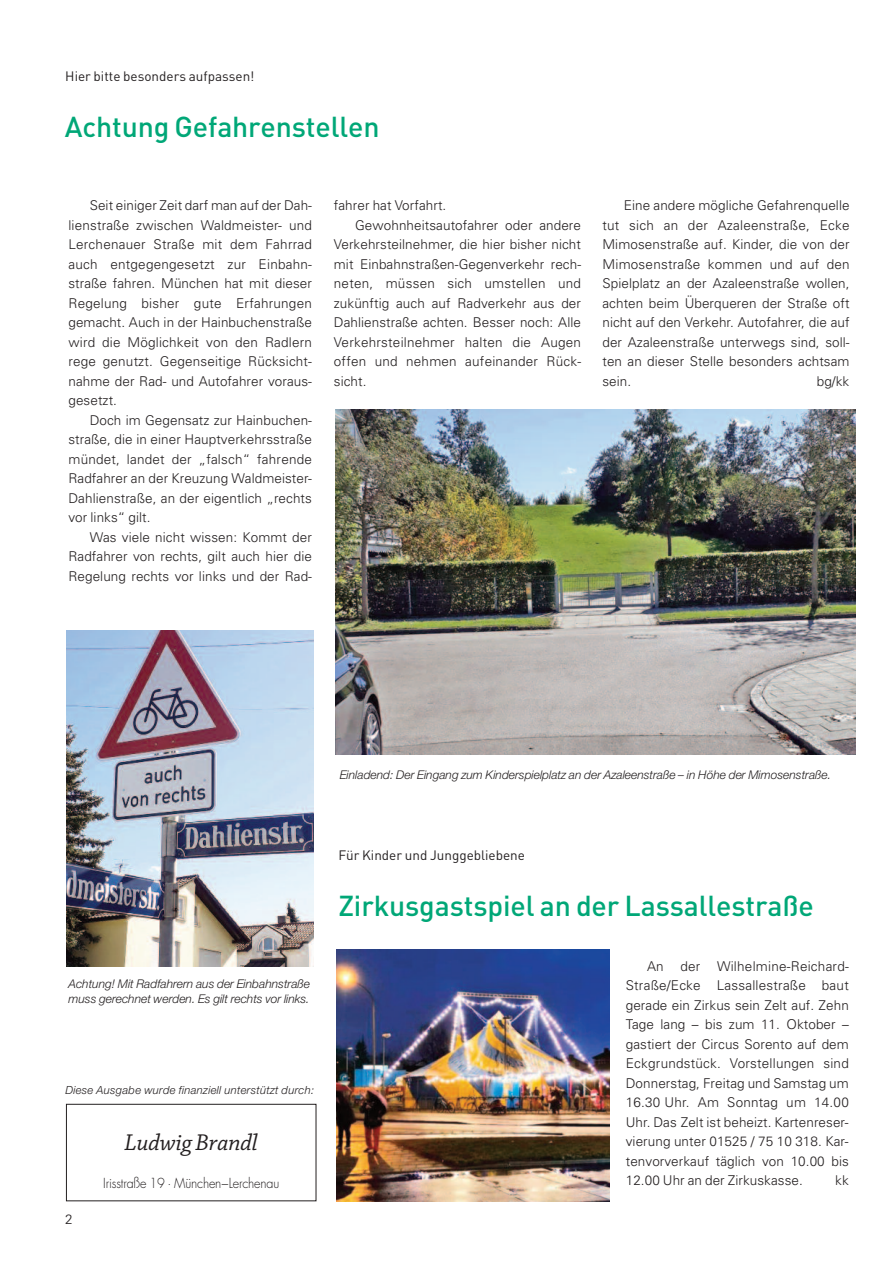
<style>
.page{position:relative;width:893px;height:1263px;background:#fff}
.page>*{position:absolute;margin:0;border:0;box-sizing:border-box;transform-origin:0 0}
.t1{font:500 28.5px "DIN Pro";letter-spacing:-.005em;color:#00a777}
.t2{font:italic 24px "Chaparral Pro";letter-spacing:-.005em;color:#231f20}
.t3{font:300 13.5px/19.5px "Univers";letter-spacing:.005em;color:#231f20;text-align:justify}
.t4{font:13.5px "DIN Pro";color:#231f20}
.t5{font:300 13.5px "Futura";letter-spacing:-.01em;color:#231f20;scale:.93 1}
.t6{font:italic 300 12px/15px "Helvetica Neue";color:#231f20}
.t7{font:italic 300 11.25px "Helvetica Neue";letter-spacing:.03em;color:#231f20}
</style>
<div class="page">
<div style="left:66px;top:1104px;width:250px;height:97px;border:1px solid #231f20"></div>
<img style="left:337px;top:950px;width:273px;height:251px">
<img style="left:67px;top:630px;width:246px;height:337px">
<img style="left:335px;top:410px;width:521px;height:344px">
<p class="t4" style="left:65px;top:72px;width:191px">Hier bitte besonders aufpassen!</p>
<h1 class="t1" style="left:65px;top:117px;width:316px">Achtung Gefahrenstellen</h1>
<p class="t3" style="left:68px;top:197px;width:245px;text-indent:21px">Seit einiger Zeit darf man auf der Dah&shy;lienstraße zwischen Waldmeister- und Lerchenauer Straße mit dem Fahrrad auch entgegengesetzt zur Einbahn&shy;straße fahren. München hat mit dieser Regelung bisher gute Erfahrungen gemacht. Auch in der Hainbuchenstraße wird die Möglichkeit von den Radlern rege genutzt. Gegenseitige Rücksicht&shy;nahme der Rad- und Autofahrer voraus&shy;gesetzt.</p>
<p class="t3" style="left:68px;top:411px;width:245px;text-indent:21px">Doch im Gegensatz zur Hainbuchen&shy;straße, die in einer Hauptverkehrsstraße mündet, landet der „falsch“ fahrende Radfahrer an der Kreuzung Waldmeister-Dahlienstraße, an der eigentlich „rechts vor links“ gilt.</p>
<p class="t3" style="left:68px;top:528px;width:245px;text-indent:21px">Was viele nicht wissen: Kommt der Radfahrer von rechts, gilt auch hier die Regelung rechts vor links und der Rad-</p>
<p class="t3" style="left:334px;top:197px;width:114px">fahrer hat Vorfahrt.</p>
<p class="t3" style="left:355px;top:216px;width:227px">Gewohnheitsautofahrer oder andere</p>
<p class="t3" style="left:334px;top:236px;width:249px">Verkehrsteilnehmer, die hier bisher nicht</p>
<p class="t3" style="left:334px;top:255px;width:249px">mit Einbahnstraßen-Gegenverkehr rech-</p>
<p class="t3" style="left:334px;top:275px;width:249px">neten, müssen sich umstellen und</p>
<p class="t3" style="left:334px;top:294px;width:249px">zukünftig auch auf Radverkehr aus der</p>
<p class="t3" style="left:334px;top:314px;width:249px">Dahlienstraße achten. Besser noch: Alle</p>
<p class="t3" style="left:334px;top:333px;width:249px">Verkehrsteilnehmer halten die Augen</p>
<p class="t3" style="left:334px;top:353px;width:249px">offen und nehmen aufeinander Rück-</p>
<p class="t3" style="left:334px;top:372px;width:34px">sicht.</p>
<p class="t3" style="left:602px;top:197px;width:249px;text-indent:21px">Eine andere mögliche Gefahrenquelle tut sich an der Azaleenstraße, Ecke Mimosenstraße auf. Kinder, die von der Mimosenstraße kommen und auf den Spielplatz an der Azaleenstraße wollen, achten beim Überqueren der Straße oft nicht auf den Verkehr. Autofahrer, die auf der Azaleenstraße unterwegs sind, soll&shy;ten an dieser Stelle besonders achtsam sein.</p>
<p class="t3" style="left:817px;top:372px;width:34px">bg/kk</p>
<p class="t6" style="left:340px;top:769px;width:493px">Einladend: Der Eingang zum Kinderspielplatz an der Azaleenstraße – in Höhe der Mimosenstraße.</p>
<p class="t4" style="left:338px;top:851px;width:188px">Für Kinder und Junggebliebene</p>
<p class="t6" style="left:68px;top:977px;width:243px">Achtung! Mit Radfahrern aus der Einbahnstraße muss gerechnet werden. Es gilt rechts vor links.</p>
<p class="t7" style="left:65px;top:1086px;width:250px">Diese Ausgabe wurde finanziell unterstützt durch:</p>
<h2 class="t2" style="left:125px;top:1134px;width:135px">Ludwig Brandl</h2>
<p class="t3" style="left:65px;top:1211px;width:9px">2</p>
<p class="t5" style="left:103px;top:1177px;width:191px">Irisstraße 19 · München−Lerchenau</p>
<h1 class="t1" style="left:338px;top:896px;width:477px">Zirkusgastspiel an der Lassallestraße</h1>
<p class="t3" style="left:626px;top:957px;width:225px;text-indent:21px">An der Wilhelmine-Reichard-Straße/Ecke Lassallestraße baut gerade ein Zirkus sein Zelt auf. Zehn Tage lang – bis zum 11. Oktober – gastiert der Circus Sorento auf dem Eckgrundstück. Vorstellungen sind Donnerstag, Freitag und Samstag um 16.30 Uhr. Am Sonntag um 14.00<br>Uhr. Das Zelt ist beheizt. Kartenreser&shy;vierung unter 01525 / 75 10 318. Kar&shy;tenvorverkauf täglich von 10.00 bis 12.00 Uhr an der Zirkuskasse.</p>
<p class="t3" style="left:835px;top:1172px;width:15px">kk</p>
</div>
